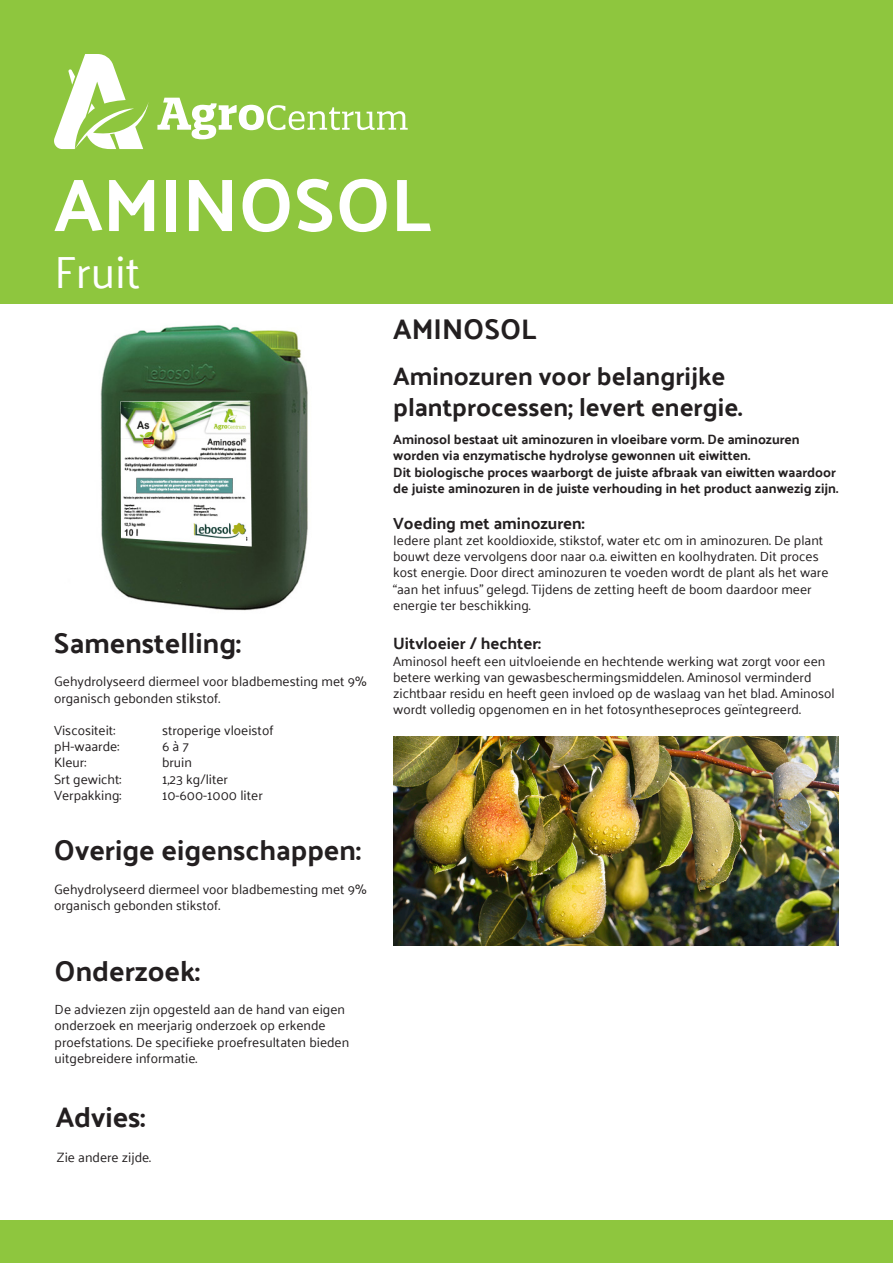
<style>
.page{position:relative;width:893px;height:1263px;background:#fff}
.page>*{position:absolute;margin:0;border:0;box-sizing:border-box;transform-origin:0 0}
.t1{font:700 75px "Palanquin";color:#fff}
.t2{font:45px "Palanquin";color:#fff}
.t3{font:700 28.5px "Palanquin";color:#231f20}
.t4{font:700 25.5px "Palanquin";color:#231f20}
.t5{font:700 16.5px "Palanquin";color:#231f20}
.t6{font:13.5px/16.2px "Palanquin";color:#231f20}
.t7{font:700 13.5px/16.2px "Palanquin";color:#231f20}
</style>
<div class="page">
<div style="left:0;top:0;width:893px;height:303px;background:#8ec63e"></div>
<svg style="left:54px;top:54px;width:95px;height:95px"></svg>
<svg style="left:157px;top:98px;width:251px;height:41px"></svg>
<div style="left:0;top:1220px;width:893px;height:43px;background:#8ec63e"></div>
<img style="left:100px;top:325px;width:208px;height:286px">
<img style="left:393px;top:736px;width:446px;height:209px">
<p class="t1" style="left:54px;top:161px;width:379px">AMINOSOL</p>
<p class="t2" style="left:54px;top:246px;width:88px">Fruit</p>
<p class="t3" style="left:54px;top:626px;width:189px">Samenstelling:</p>
<p class="t6" style="left:54px;top:674px;width:314px">Gehydrolyseerd diermeel voor bladbemesting met 9% organisch gebonden stikstof.</p>
<p class="t6" style="left:54px;top:722px;width:63px">Viscositeit:</p>
<p class="t6" style="left:54px;top:738px;width:67px">pH-waarde:</p>
<p class="t6" style="left:54px;top:755px;width:34px">Kleur:</p>
<p class="t6" style="left:54px;top:771px;width:69px">Srt gewicht:</p>
<p class="t6" style="left:54px;top:787px;width:69px">Verpakking:</p>
<p class="t6" style="left:162px;top:722px;width:113px">stroperige vloeistof<br>6 à 7<br>bruin<br>1,23 kg/liter<br>10-600-1000 liter</p>
<p class="t3" style="left:54px;top:834px;width:308px">Overige eigenschappen:</p>
<p class="t6" style="left:54px;top:881px;width:314px">Gehydrolyseerd diermeel voor bladbemesting met 9% organisch gebonden stikstof.</p>
<p class="t3" style="left:55px;top:954px;width:147px">Onderzoek:</p>
<p class="t6" style="left:55px;top:1001px;width:296px">De adviezen zijn opgesteld aan de hand van eigen onderzoek en meerjarig onderzoek op erkende proefstations. De specifieke proefresultaten bieden uitgebreidere informatie.</p>
<p class="t3" style="left:56px;top:1101px;width:91px">Advies:</p>
<p class="t6" style="left:57px;top:1149px;width:96px">Zie andere zijde.</p>
<p class="t3" style="left:393px;top:312px;width:145px">AMINOSOL</p>
<p class="t4" style="left:393px;top:362px;width:334px">Aminozuren voor belangrijke</p>
<p class="t4" style="left:393px;top:392px;width:351px">plantprocessen; levert energie.</p>
<p class="t7" style="left:393px;top:431px;width:408px">Aminosol bestaat uit aminozuren in vloeibare vorm. De aminozuren worden via enzymatische hydrolyse gewonnen uit eiwitten.</p>
<p class="t7" style="left:393px;top:464px;width:447px">Dit biologische proces waarborgt de juiste afbraak van eiwitten waardoor de juiste aminozuren in de juiste verhouding in het product aanwezig zijn.</p>
<p class="t5" style="left:393px;top:513px;width:193px">Voeding met aminozuren:</p>
<p class="t6" style="left:393px;top:532px;width:437px">Iedere plant zet kooldioxide, stikstof, water etc om in aminozuren. De plant bouwt deze vervolgens door naar o.a. eiwitten en koolhydraten. Dit proces kost energie. Door direct aminozuren te voeden wordt de plant als het ware “aan het infuus” gelegd. Tijdens de zetting heeft de boom daardoor meer energie ter beschikking.</p>
<p class="t5" style="left:393px;top:634px;width:149px">Uitvloeier / hechter:</p>
<p class="t6" style="left:393px;top:653px;width:443px">Aminosol heeft een uitvloeiende en hechtende werking wat zorgt voor een betere werking van gewasbeschermingsmiddelen. Aminosol verminderd zichtbaar residu en heeft geen invloed op de waslaag van het blad. Aminosol wordt volledig opgenomen en in het fotosyntheseproces geïntegreerd.</p>
</div>
